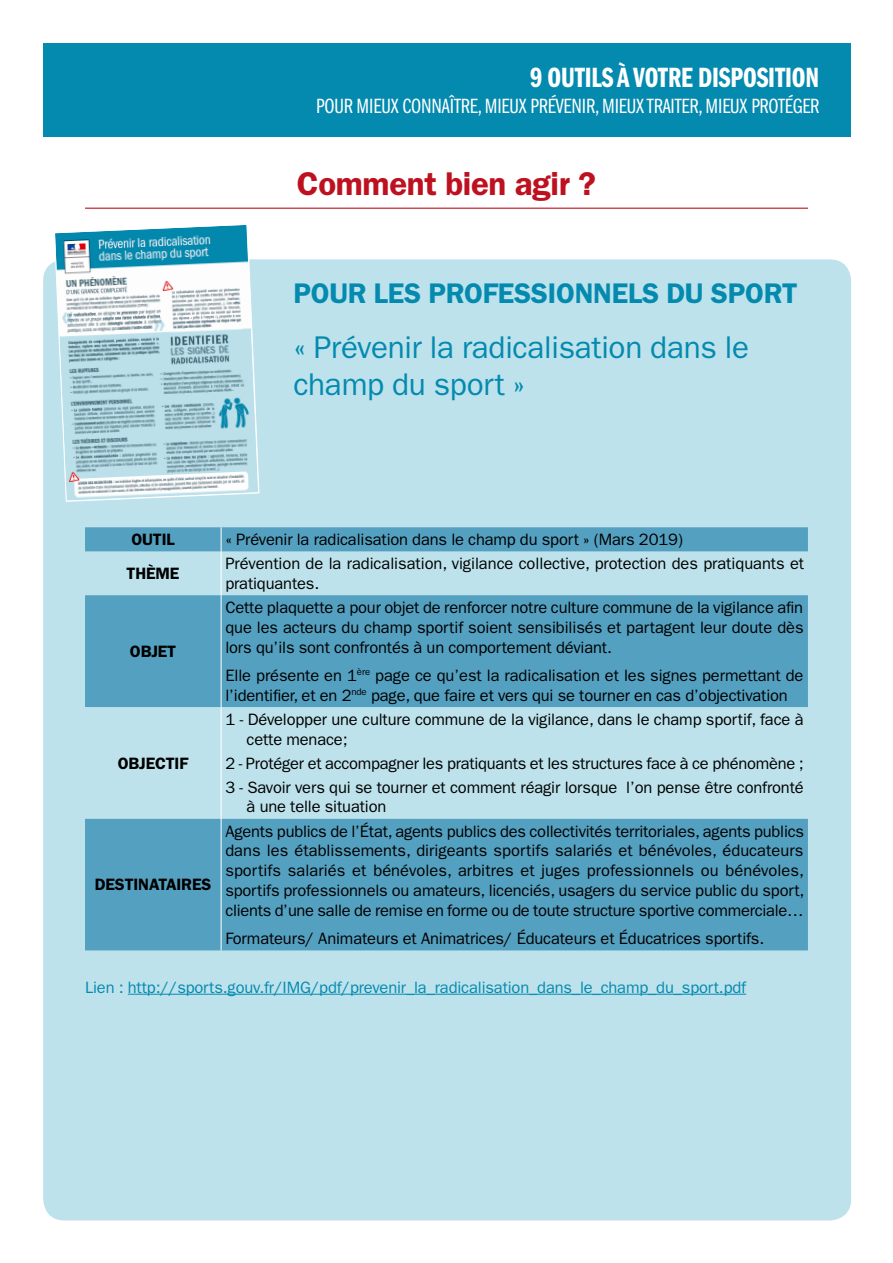
<style>
.page{position:relative;width:893px;height:1263px;background:#fff}
.page>*{position:absolute;margin:0;border:0;box-sizing:border-box;transform-origin:0 0}
.t1{font:600 33px "ITC Franklin Gothic Std";color:#be111f}
.t2{font:31.5px/37.8px "ITC Franklin Gothic Std";letter-spacing:-.01em;color:#048aaf}
.t3{font:28.8px "ITC Franklin Gothic Std Dm Cp";letter-spacing:-.005em;color:#fff}
.t4{font:600 28.5px "ITC Franklin Gothic Std";letter-spacing:-.01em;color:#048aaf}
.t5{font:21.3px "ITC Franklin Gothic Std Bk Cp";letter-spacing:-.005em;color:#fff}
.t6{font:16.5px/19.8px "ITC Franklin Gothic Std";letter-spacing:-.01em;color:#000}
.t7{font:16.5px "ITC Franklin Gothic Std";letter-spacing:-.01em;color:#048aaf}
.t8{font:600 16.5px "ITC Franklin Gothic Std";letter-spacing:-.01em;color:#000}
</style>
<div class="page">
<div style="left:43px;top:43px;width:808px;height:94px;background:#048aaf"></div>
<div style="left:43px;top:259px;width:808px;height:961px;background:#bde2eb;border-radius:21px"></div>
<hr style="left:85px;top:208px;width:723px;height:1px;background:#be111f">
<hr style="left:128px;top:994px;width:618px;height:1px;background:#048aaf">
<svg style="left:85px;top:527px;width:723px;height:423px;fill:#54a0c0"></svg>
<svg style="left:221px;top:539px;width:1px;height:12px"></svg>
<hr style="left:221px;top:551px;width:1px;height:44px;background:#fff">
<hr style="left:221px;top:595px;width:1px;height:112px;background:#fff">
<hr style="left:221px;top:707px;width:1px;height:112px;background:#fff">
<hr style="left:221px;top:819px;width:1px;height:131px;background:#fff">
<svg style="left:54px;top:225px;width:206px;height:314px"></svg>
<h3 class="t3" style="left:530px;top:62px;width:291px">9 OUTILS À VOTRE DISPOSITION</h3>
<p class="t5" style="left:316px;top:94px;width:505px">POUR MIEUX CONNAÎTRE, MIEUX PRÉVENIR, MIEUX TRAITER, MIEUX PROTÉGER</p>
<h1 class="t1" style="left:297px;top:164px;width:301px">COMMENT BIEN AGIR ?</h1>
<h3 class="t4" style="left:293px;top:276px;width:506px">POUR LES PROFESSIONNELS DU SPORT</h3>
<h2 class="t2" style="left:293px;top:328px;width:457px">« Prévenir la radicalisation dans le champ du sport »</h2>
<p class="t8" style="left:131px;top:530px;width:45px">OUTIL</p>
<p class="t6" style="left:225px;top:530px;width:459px">« Prévenir la radicalisation dans le champ du sport » (Mars 2019)</p>
<p class="t8" style="left:127px;top:563px;width:54px">THÈME</p>
<p class="t6" style="left:225px;top:554px;width:580px">Prévention de la radicalisation, vigilance collective, protection des pratiquants et pratiquantes.</p>
<p class="t8" style="left:130px;top:641px;width:48px">OBJET</p>
<p class="t8" style="left:118px;top:753px;width:72px">OBJECTIF</p>
<p class="t6" style="left:225px;top:598px;width:580px;text-align:justify">Cette plaquette a pour objet de renforcer notre culture commune de la vigilance afin que les acteurs du champ sportif soient sensibilisés et partagent leur doute dès lors qu’ils sont confrontés à un comportement déviant.</p>
<p class="t6" style="left:225px;top:665px;width:580px">Elle présente en 1<sup>ère</sup> page ce qu’est la radicalisation et les signes permettant de l’identifier, et en 2<sup>nde</sup> page, que faire et vers qui se tourner en cas d’objectivation</p>
<p class="t6" style="left:247px;top:709px;width:559px;text-indent:-21px">1 - Développer une culture commune de la vigilance, dans le champ sportif, face à cette menace;</p>
<p class="t6" style="left:225px;top:751px;width:580px;line-height:24px">2 - Protéger et accompagner les pratiquants et les structures face à ce phénomène ;<br>3 - Savoir vers qui se tourner et comment réagir lorsque l’on pense être confronté</p>
<p class="t6" style="left:247px;top:797px;width:141px">à une telle situation</p>
<p class="t6" style="left:225px;top:821px;width:581px;text-align:justify">Agents publics de l’État, agents publics des collectivités territoriales, agents publics dans les établissements, dirigeants sportifs salariés et bénévoles, éducateurs sportifs salariés et bénévoles, arbitres et juges professionnels ou bénévoles, sportifs professionnels ou amateurs, licenciés, usagers du service public du sport, clients d’une salle de remise en forme ou de toute structure sportive commerciale…</p>
<p class="t6" style="left:225px;top:929px;width:540px">Formateurs/ Animateurs et Animatrices/ Éducateurs et Éducatrices sportifs.</p>
<p class="t7" style="left:85px;top:977px;width:663px">Lien : http://sports.gouv.fr/IMG/pdf/prevenir_la_radicalisation_dans_le_champ_du_sport.pdf</p>
<p class="t8" style="left:95px;top:875px;width:118px">DESTINATAIRES</p>
</div>
